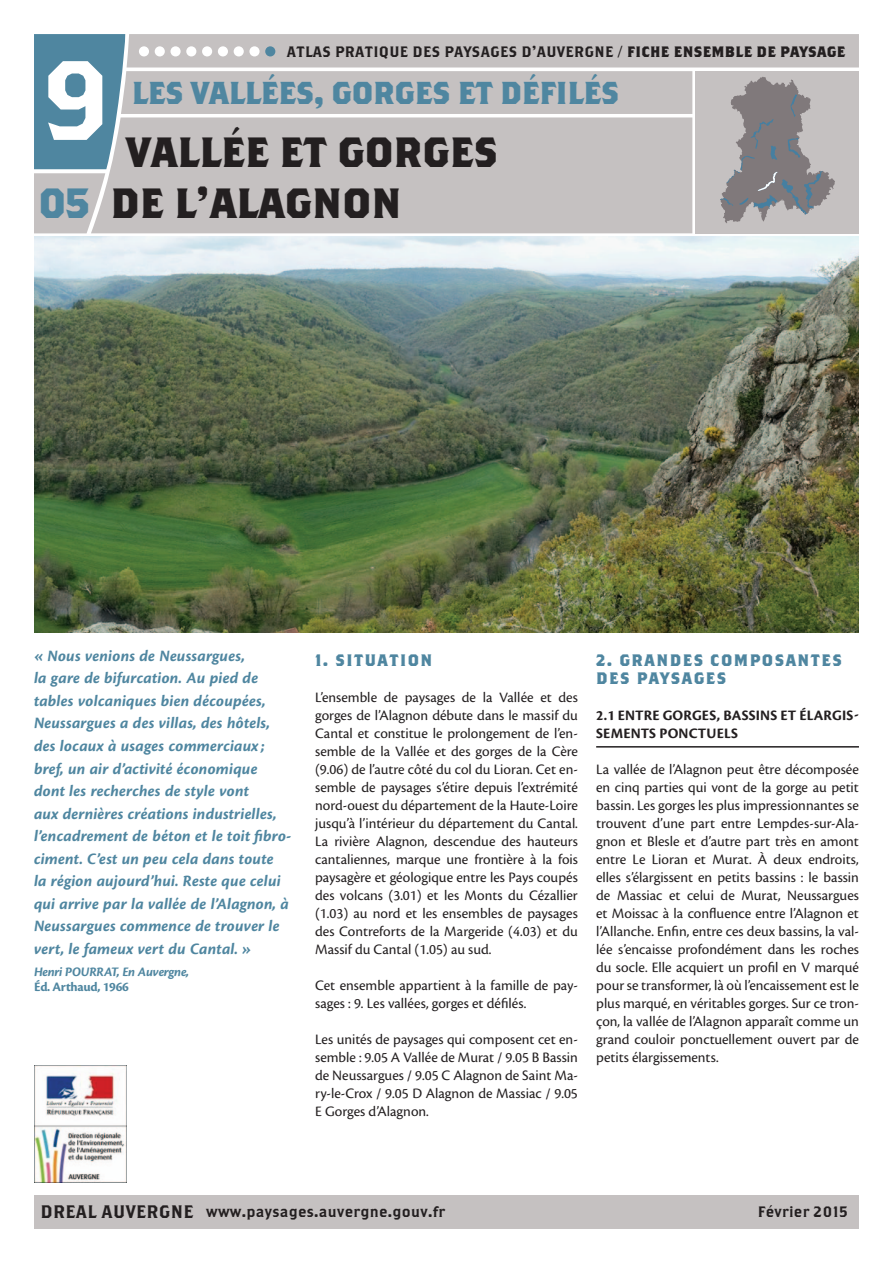
<style>
.page{position:relative;width:893px;height:1263px;background:#fff}
.page>*{position:absolute;margin:0;border:0;box-sizing:border-box;transform-origin:0 0}
.t1{font:112.5px "Brothers";color:#fff}
.t2{font:700 42px/51px "Brothers";color:#231f20}
.t3{font:700 31.5px "Brothers";letter-spacing:-.01em;color:#4f86a0}
.t4{font:18px "Brothers";color:#231f20}
.t5{font:italic 700 16.5px/22.5px "Cronos Pro";letter-spacing:.01em;color:#4f86a0}
.t6{font:700 16.5px/18px "Brothers";letter-spacing:.09em;color:#4f86a0}
.t7{font:15px/18px "Cronos Pro";color:#231f20;text-align:justify}
.t8{font:15px "Brothers";letter-spacing:.02em;color:#231f20}
.t9{font:700 15px/18px "Cronos Pro";letter-spacing:.01em;color:#231f20}
.t10{font:700 15px "Brothers";color:#231f20}
.t11{font:italic 700 13.5px "Cronos Pro";letter-spacing:-.02em;color:#4f86a0}
.t12{font:700 13.5px "Cronos Pro";letter-spacing:-.02em;color:#4f86a0}
.s1{font-weight:700}
.s2{color:#4f86a0}
.s3{font-size:18px}
</style>
<div class="page">
<hr style="left:596px;top:746px;width:263px;height:1px;background:#231f20">
<div style="left:34px;top:1195px;width:825px;height:34px;background:#c5c1c1"></div>
<img style="left:34px;top:1065px;width:93px;height:118px">
<svg style="left:34px;top:34px;width:825px;height:199px;background:#bababc"></svg>
<div style="left:139px;top:46px;width:10px;height:10px;background:#fff;border-radius:50%"></div>
<div style="left:155px;top:46px;width:10px;height:10px;background:#fff;border-radius:50%"></div>
<div style="left:170px;top:46px;width:11px;height:10px;background:#fff;border-radius:50%"></div>
<div style="left:186px;top:46px;width:10px;height:10px;background:#fff;border-radius:50%"></div>
<div style="left:202px;top:46px;width:10px;height:10px;background:#fff;border-radius:50%"></div>
<div style="left:218px;top:46px;width:10px;height:10px;background:#fff;border-radius:50%"></div>
<div style="left:234px;top:46px;width:10px;height:10px;background:#fff;border-radius:50%"></div>
<div style="left:249px;top:46px;width:11px;height:10px;background:#fff;border-radius:50%"></div>
<div style="left:265px;top:46px;width:10px;height:10px;background:#4f86a0;border-radius:50%"></div>
<img style="left:34px;top:237px;width:825px;height:395px">
<p class="t8" style="left:287px;top:42px;width:398px">ATLAS PRATIQUE DES PAYSAGES D’AUVERGNE / <span class="s1">FICHE ENSEM</span></p>
<p class="t10" style="left:725px;top:42px;width:66px">BLE DE PAYSAGE</p>
<h1 class="t1" style="left:39px;top:32px;width:76px">9</h1>
<h3 class="t3" style="left:132px;top:73px;width:18px">LES</h3>
<h3 class="t3" style="left:191px;top:73px;width:161px">VALLÉES , GORGES</h3>
<h3 class="t3" style="left:458px;top:73px;width:160px">ET DÉFILÉS</h3>
<h2 class="t2" style="left:38px;top:125px;width:365px;text-indent:88px">VALLÉE ET GORGES<br><span class="s2">05</span> DE L'ALAGNON</h2>
<p class="t5" style="left:34px;top:645px;width:259px">« Nous venions de Neussargues,<br>la gare de bifurcation. Au pied de tables volcaniques bien découpées, Neussargues a des villas, des hôtels, des locaux à usages commerciaux ; bref, un air d’activité économique dont les recherches de style vont<br>aux dernières créations industrielles, l’encadrement de béton et le toit fibro&shy;ciment. C’est un peu cela dans toute<br>la région aujourd’hui. Reste que celui qui arrive par la vallée de l’Alagnon, à Neussargues commence de trouver le vert, le fameux vert du Cantal. »</p>
<p class="t11" style="left:34px;top:964px;width:157px">Henri POURRAT, En Auvergne,</p>
<p class="t12" style="left:34px;top:979px;width:96px">ÉD. ARTHAUD, 1966</p>
<p class="t6" style="left:315px;top:651px;width:119px">1. SITUATION</p>
<p class="t7" style="left:315px;top:688px;width:264px">L’ensemble de paysages de la Vallée et des gorges de l’Alagnon débute dans le massif du Cantal et constitue le prolongement de l’en&shy;semble de la Vallée et des gorges de la Cère (9.06) de l’autre côté du col du Lioran. Cet en&shy;semble de paysages s’étire depuis l’extrémité nord-ouest du département de la Haute-Loire jusqu’à l’intérieur du département du Cantal.<br>La rivière Alagnon, descendue des hauteurs cantaliennes, marque une frontière à la fois paysagère et géologique entre les Pays coupés des volcans (3.01) et les Monts du Cézallier (1.03) au nord et les ensembles de paysages des Contreforts de la Margeride (4.03) et du Massif du Cantal (1.05) au sud.</p>
<p class="t7" style="left:315px;top:976px;width:264px">Cet ensemble appartient à la famille de pay&shy;sages : 9. Les vallées, gorges et défilés.</p>
<p class="t7" style="left:315px;top:1030px;width:264px">Les unités de paysages qui composent cet en&shy;semble : 9.05 A Vallée de Murat / 9.05 B Bassin de Neussargues / 9.05 C Alagnon de Saint Ma&shy;ry-le-Crox / 9.05 D Alagnon de Massiac / 9.05<br>E Gorges d’Alagnon.</p>
<p class="t6" style="left:596px;top:651px;width:247px">2. GRANDES COMPOSANTES<br>DES PAYSAGES</p>
<p class="t9" style="left:596px;top:707px;width:264px">2.1 ENTRE GORGES, BASSINS ET ÉLARGIS-<br>SEMENTS PONCTUELS</p>
<p class="t7" style="left:596px;top:760px;width:264px">La vallée de l’Alagnon peut être décomposée en cinq parties qui vont de la gorge au petit bassin. Les gorges les plus impressionnantes se trouvent d’une part entre Lempdes-sur-Ala&shy;gnon et Blesle et d’autre part très en amont entre Le Lioran et Murat. À deux endroits, elles s’élargissent en petits bassins : le bassin de Massiac et celui de Murat, Neussargues et Moissac à la confluence entre l’Alagnon et l’Allanche. Enfin, entre ces deux bassins, la val&shy;lée s’encaisse profondément dans les roches du socle. Elle acquiert un profil en V marqué pour se transformer, là où l’encaissement est le plus marqué, en véritables gorges. Sur ce tron&shy;çon, la vallée de l’Alagnon apparaît comme un grand couloir ponctuellement ouvert par de petits élargissements.</p>
<p class="t4" style="left:40px;top:1200px;width:13px">DRE</p>
<p class="t8" style="left:76px;top:1202px;width:371px"><span class="s3">AL AUVERGNE</span> WWW.PAYSAGES.AUVERGNE.GOUV.FR</p>
<p class="t8" style="left:758px;top:1202px;width:92px">FÉVRIER 2015</p>
</div>
